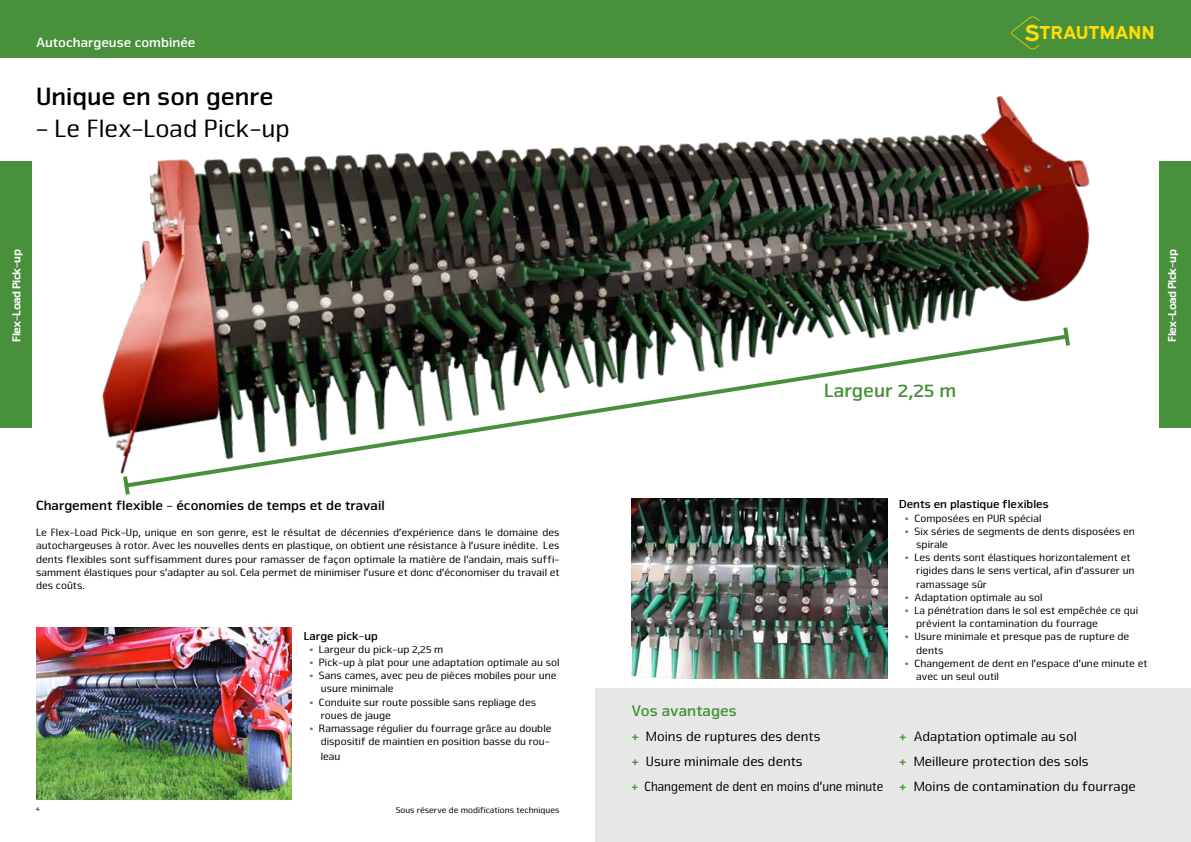
<style>
.page{position:relative;width:1191px;height:842px;background:#fff}
.page>*{position:absolute;margin:0;border:0;box-sizing:border-box;transform-origin:0 0}
.t1{font:26px "Nuri Pro";color:#000}
.t2{font:700 26px "Nuri Pro";color:#000}
.t3{font:700 20px "Nuri Pro";color:#48903c}
.t4{font:700 18.7px "Expressway Rg";color:#ffdd06}
.t5{font:700 16px "Nuri Pro";color:#48903c}
.t6{font:14px/25px "Nuri Pro";color:#000}
.t7{font:700 14px "Nuri Pro";color:#000}
.t8{font:700 14px "Nuri Pro";color:#fff}
.t9{font:700 12px "Nuri Pro";color:#000}
.t10{font:900 12px "Nuri Pro";letter-spacing:-.05em;color:#fff}
.t11{font:11px/13.2px "Nuri Pro";color:#000}
.t12{font:9px "Nuri Pro";color:#000}
.t13{font:700 6px "Nuri Pro";color:#000}
.s1{font-weight:700}
.s2{font-size:23.4px}
.s3{font-weight:700;color:#48903c}
</style>
<div class="page">
<div style="left:0;top:0;width:1191px;height:57px;background:#48903c"></div>
<svg style="left:1011px;top:16px;width:28px;height:33px"></svg>
<img style="left:75px;top:57px;width:1080px;height:415px">
<img style="left:631px;top:499px;width:256px;height:179px">
<div style="left:595px;top:689px;width:596px;height:153px;background:#e7e7e7"></div>
<img style="left:36px;top:628px;width:256px;height:171px">
<svg style="left:122px;top:332px;width:949px;height:155px"></svg>
<svg style="left:120px;top:472px;width:12px;height:23px"></svg>
<svg style="left:1060px;top:323px;width:12px;height:27px"></svg>
<div style="left:0;top:162px;width:31px;height:266px;background:#48903c"></div>
<div style="left:1159px;top:162px;width:32px;height:266px;background:#48903c"></div>
<p class="t8" style="left:36px;top:34px;width:161px">Autochargeuse combinée</p>
<h1 class="t2" style="left:36px;top:81px;width:239px">Unique en son genre</h1>
<h1 class="t1" style="left:36px;top:113px;width:255px"><span class="s1">-</span> Le Flex-Load Pick-up</h1>
<h3 class="t4" style="left:1024px;top:18px;width:132px"><span class="s2">S</span>TRAUTMANN</h3>
<p class="t10" style="left:9px;top:342px;width:94px;rotate:-90deg">Flex-Load Pick-up</p>
<p class="t10" style="left:1165px;top:342px;width:94px;rotate:-90deg">Flex-Load Pick-up</p>
<p class="t7" style="left:36px;top:497px;width:350px">Chargement flexible - économies de temps et de travail</p>
<p class="t11" style="left:36px;top:526px;width:525px;text-align:justify">Le Flex-Load Pick-Up, unique en son genre, est le résultat de décennies d’expérience dans le domaine des autochargeuses à rotor. Avec les nouvelles dents en plastique, on obtient une résistance à l’usure inédite. Les dents flexibles sont suffisamment dures pour ramasser de façon optimale la matière de l’andain, mais suffi&shy;samment élastiques pour s’adapter au sol. Cela permet de minimiser l’usure et donc d’économiser du travail et des coûts.</p>
<p class="t13" style="left:36px;top:805px;width:5px">4</p>
<p class="t9" style="left:304px;top:628px;width:76px">Large pick-up</p>
<p class="t11" style="left:309px;top:643px;width:135px"><span class="s3">•</span> Largeur du pick-up 2,25 m</p>
<p class="t11" style="left:309px;top:656px;width:251px"><span class="s3">•</span> Pick-up à plat pour une adaptation optimale au sol</p>
<p class="t11" style="left:321px;top:669px;width:237px;text-indent:-11px"><span class="s3">•</span> Sans cames, avec peu de pièces mobiles pour une usure minimale</p>
<p class="t11" style="left:321px;top:696px;width:217px;text-indent:-11px"><span class="s3">•</span> Conduite sur route possible sans repliage des roues de jauge</p>
<p class="t11" style="left:309px;top:722px;width:244px;text-align:right"><span class="s3">•</span> Ramassage régulier du fourrage grâce au double dispositif de maintien en position basse du rou-</p>
<p class="t11" style="left:321px;top:750px;width:21px">leau</p>
<p class="t12" style="left:396px;top:805px;width:165px">Sous réserve de modifications techniques</p>
<h2 class="t3" style="left:824px;top:378px;width:134px">Largeur 2,25 m</h2>
<p class="t9" style="left:899px;top:497px;width:151px">Dents en plastique flexibles</p>
<p class="t11" style="left:905px;top:511px;width:138px"><span class="s3">•</span> Composées en PUR spécial</p>
<p class="t11" style="left:916px;top:525px;width:220px;text-indent:-11px"><span class="s3">•</span> Six séries de segments de dents disposées en spirale</p>
<p class="t11" style="left:916px;top:551px;width:220px;text-indent:-11px"><span class="s3">•</span> Les dents sont élastiques horizontalement et rigides dans le sens vertical, afin d’assurer un ramassage sûr</p>
<p class="t11" style="left:905px;top:591px;width:139px"><span class="s3">•</span> Adaptation optimale au sol</p>
<p class="t11" style="left:916px;top:604px;width:223px;text-indent:-11px"><span class="s3">•</span> La pénétration dans le sol est empêchée ce qui prévient la contamination du fourrage</p>
<p class="t11" style="left:916px;top:630px;width:215px;text-indent:-11px"><span class="s3">•</span> Usure minimale et presque pas de rupture de dents</p>
<p class="t11" style="left:916px;top:657px;width:233px;text-indent:-11px"><span class="s3">•</span> Changement de dent en l’espace d’une minute et avec un seul outil</p>
<h3 class="t5" style="left:631px;top:701px;width:107px">Vos avantages</h3>
<p class="t6" style="left:631px;top:724px;width:253px"><span class="s3">+</span> Moins de ruptures des dents<br><span class="s3">+</span> Usure minimale des dents<br><span class="s3">+</span> Changement de dent en moins d’une minute</p>
<p class="t6" style="left:899px;top:724px;width:238px"><span class="s3">+</span> Adaptation optimale au sol<br><span class="s3">+</span> Meilleure protection des sols<br><span class="s3">+</span> Moins de contamination du fourrage</p>
</div>
